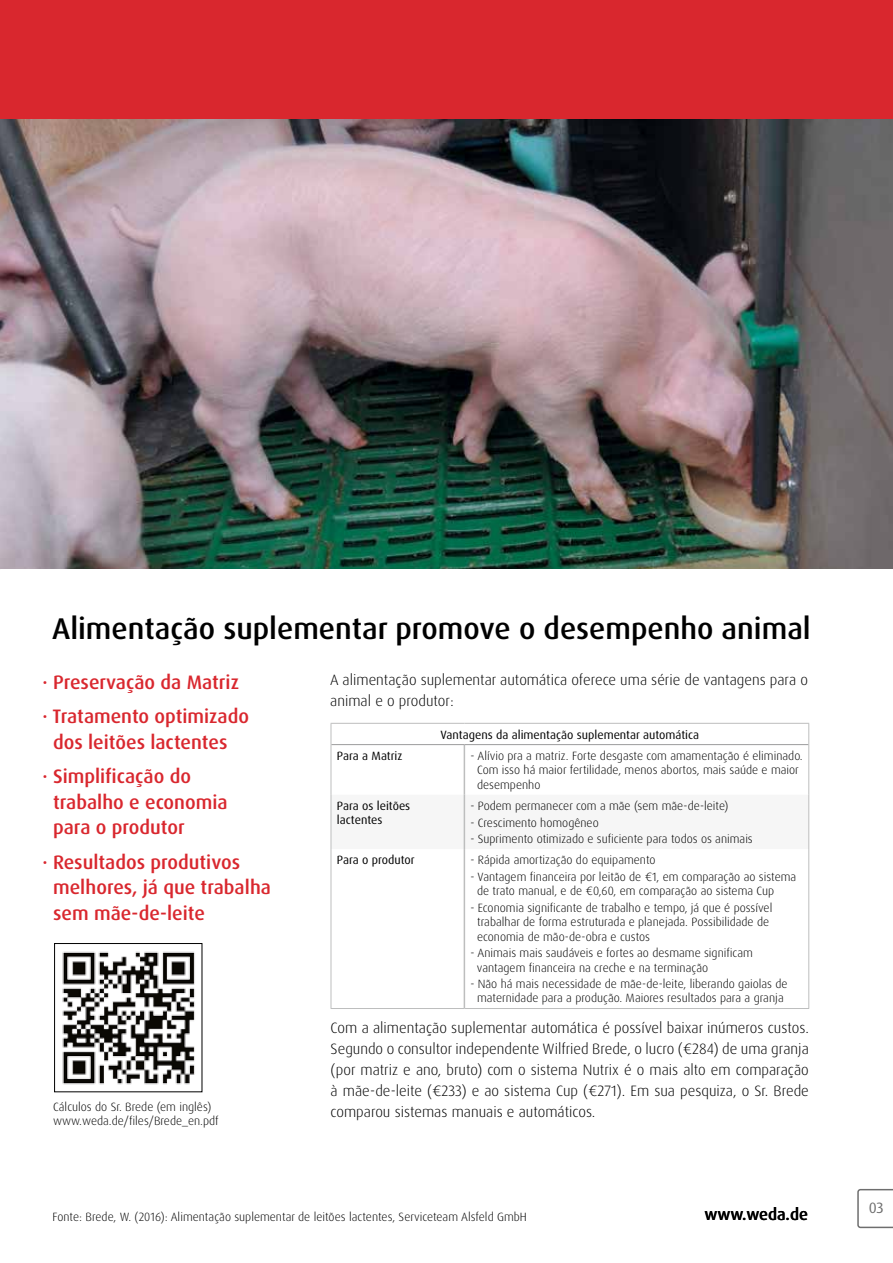
<style>
.page{position:relative;width:893px;height:1263px;background:#fff}
.page>*{position:absolute;margin:0;border:0;box-sizing:border-box;transform-origin:0 0}
.t1{font:500 30px "Dax OT";color:#000}
.t2{font:500 19.5px/25.5px "Dax OT";color:#d9272e}
.t3{font:500 16.5px "Dax OT";color:#000}
.t4{font:300 15px/21px "Dax OT";color:#000;text-align:justify}
.t5{font:15px "Dax OT";color:#6e6e6e}
.t6{font:300 12px/14.4px "Dax OT";color:#000}
.t7{font:12px/13.5px "Dax OT";color:#000}
</style>
<div class="page">
<hr style="left:0;top:120px;width:1px;height:449px;background:#fbfbfb">
<div style="left:0;top:0;width:893px;height:119px;background:#d9272e"></div>
<svg style="left:857px;top:1188px;width:36px;height:41px"></svg>
<img style="left:0;top:119px;width:893px;height:449px">
<svg style="left:463px;top:795px;width:3px;height:54px"></svg>
<svg style="left:808px;top:724px;width:1px;height:21px"></svg>
<hr style="left:331px;top:745px;width:1px;height:50px;background:#bdbebe">
<hr style="left:808px;top:745px;width:1px;height:50px;background:#bdbebe">
<hr style="left:331px;top:795px;width:1px;height:54px;background:#bdbebe">
<hr style="left:808px;top:795px;width:1px;height:54px;background:#bdbebe">
<hr style="left:331px;top:849px;width:1px;height:159px;background:#bdbebe">
<hr style="left:808px;top:849px;width:1px;height:159px;background:#bdbebe">
<hr style="left:331px;top:1008px;width:133px;height:1px;background:#bdbebe">
<hr style="left:464px;top:1008px;width:345px;height:1px;background:#bdbebe">
<hr style="left:464px;top:745px;width:1px;height:50px;background:#bdbebe">
<hr style="left:464px;top:795px;width:1px;height:54px;background:#bdbebe">
<hr style="left:464px;top:849px;width:1px;height:159px;background:#bdbebe">
<hr style="left:331px;top:744px;width:133px;height:1px;background:#9c9c9d">
<hr style="left:464px;top:744px;width:344px;height:1px;background:#9c9c9d">
<svg style="left:331px;top:724px;width:1px;height:21px"></svg>
<hr style="left:331px;top:723px;width:133px;height:1px;background:#bdbebe">
<hr style="left:464px;top:723px;width:345px;height:1px;background:#bdbebe">
<img style="left:62px;top:951px;width:133px;height:134px">
<div style="left:54px;top:943px;width:148px;height:149px;border:1px solid #000"></div>
<h1 class="t1" style="left:52px;top:609px;width:760px">Alimentação suplementar promove o desempenho animal</h1>
<h2 class="t2" style="left:43px;top:665px;width:208px;line-height:34.5px">· Preservação da Matriz · Tratamento optimizado</h2>
<h2 class="t2" style="left:43px;top:725px;width:186px;line-height:34.5px;text-indent:11px">dos leitões lactentes · Simplificação do</h2>
<h2 class="t2" style="left:53px;top:789px;width:176px">trabalho e economia para o produtor</h2>
<h2 class="t2" style="left:53px;top:849px;width:219px;text-indent:-11px">· Resultados produtivos melhores, já que trabalha sem mãe-de-leite</h2>
<p class="t6" style="left:53px;top:1100px;width:167px;line-height:13.5px">Cálculos do Sr. Brede (em inglês) www.weda.de/files/Brede_en.pdf</p>
<p class="t4" style="left:330px;top:669px;width:479px">A alimentação suplementar automática oferece uma série de vantagens para o animal e o produtor:</p>
<p class="t7" style="left:441px;top:728px;width:260px">Vantagens da alimentação suplementar automática</p>
<p class="t7" style="left:337px;top:749px;width:67px">Para a Matriz</p>
<p class="t6" style="left:477px;top:749px;width:327px;text-indent:-7px">- Alívio pra a matriz. Forte desgaste com amamentação é eliminado.<br>Com isso há maior fertilidade, menos abortos, mais saúde e maior desempenho</p>
<p class="t7" style="left:337px;top:799px;width:75px">Para os leitões lactentes</p>
<p class="t6" style="left:470px;top:799px;width:260px">- Podem permanecer com a mãe (sem mãe-de-leite)</p>
<p class="t6" style="left:470px;top:815px;width:130px">- Crescimento homogêneo</p>
<p class="t6" style="left:470px;top:832px;width:284px">- Suprimento otimizado e suficiente para todos os animais</p>
<p class="t7" style="left:337px;top:853px;width:79px">Para o produtor</p>
<p class="t6" style="left:470px;top:853px;width:187px">- Rápida amortização do equipamento</p>
<p class="t6" style="left:477px;top:870px;width:321px;text-indent:-7px">- Vantagem financeira por leitão de €1, em comparação ao sistema de trato manual, e de €0,60, em comparação ao sistema Cup</p>
<p class="t6" style="left:477px;top:900px;width:297px;text-indent:-7px">- Economia significante de trabalho e tempo, já que é possível trabalhar de forma estruturada e planejada. Possibilidade de economia de mão-de-obra e custos</p>
<p class="t6" style="left:477px;top:946px;width:278px;text-indent:-6px">- Animais mais saudáveis e fortes ao desmame significam vantagem financeira na creche e na terminação</p>
<p class="t6" style="left:470px;top:977px;width:319px;text-align:center">- Não há mais necessidade de mãe-de-leite, liberando gaiolas de maternidade para a produção. Maiores resultados para a granja</p>
<p class="t4" style="left:331px;top:1017px;width:480px">Com a alimentação suplementar automática é possível baixar inúmeros custos.<br>Segundo o consultor independente Wilfried Brede, o lucro (€284) de uma granja (por matriz e ano, bruto) com o sistema Nutrix é o mais alto em comparação à mãe-de-leite (€233) e ao sistema Cup (€271). Em sua pesquiza, o Sr. Brede comparou sistemas manuais e automáticos.</p>
<p class="t6" style="left:52px;top:1209px;width:476px">Fonte: Brede, W. (2016): Alimentação suplementar de leitões lactentes, Serviceteam Alsfeld GmbH</p>
<h3 class="t3" style="left:704px;top:1203px;width:105px">www.weda.de</h3>
<p class="t5" style="left:869px;top:1198px;width:16px">03</p>
</div>
